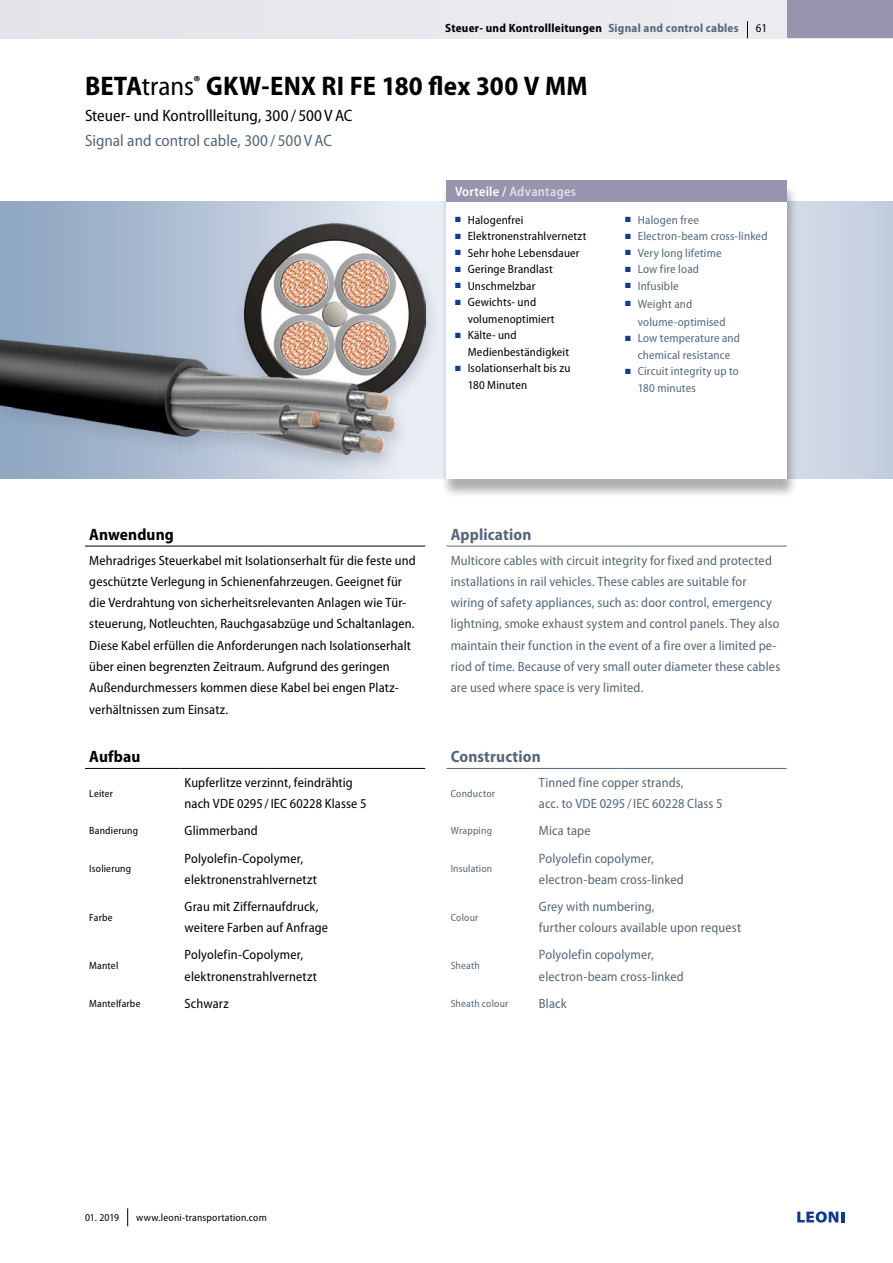
<style>
.page{position:relative;width:893px;height:1263px;background:#fff}
.page>*{position:absolute;margin:0;border:0;box-sizing:border-box;transform-origin:0 0}
.t1{font:700 semi-condensed 27px "Myriad Pro";letter-spacing:.01em;color:#000}
.t2{font:semi-condensed 16.5px "Myriad Pro";color:#000}
.t3{font:semi-condensed 16.5px "Myriad Pro";color:#566879}
.t4{font:700 semi-condensed 16.5px "Myriad Pro";letter-spacing:.01em;color:#566879}
.t5{font:700 semi-condensed 16.5px "Myriad Pro";letter-spacing:.005em;color:#000}
.t6{font:semi-condensed 13.5px/21.3px "Myriad Pro";letter-spacing:.01em;color:#000}
.t7{font:semi-condensed 13.5px/21.3px "Myriad Pro";letter-spacing:.01em;color:#566879}
.t8{font:600 semi-condensed 13.5px "Myriad Pro";letter-spacing:.02em;color:#dae0eb}
.t9{font:semi-condensed 12px/16.5px "Myriad Pro";letter-spacing:.015em;color:#000}
.t10{font:semi-condensed 12px/16.5px "Myriad Pro";letter-spacing:.015em;color:#566879}
.t11{font:700 semi-condensed 12px "Myriad Pro";letter-spacing:.02em;color:#000}
.t12{font:semi-condensed 10.5px "Myriad Pro";letter-spacing:.02em;color:#000}
.t13{font:semi-condensed 10.5px "Myriad Pro";letter-spacing:.015em;color:#566879}
.s1{color:#566879}
.s2{font-weight:400}
.s3{color:#fff}
.s4{color:#133d89}
</style>
<div class="page">
<svg style="left:797px;top:1211px;width:47px;height:11px"></svg>
<div style="left:0;top:0;width:893px;height:38px;background:#e8e9ed"></div>
<svg style="left:747px;top:21px;width:1px;height:17px"></svg>
<svg style="left:127px;top:1208px;width:1px;height:18px"></svg>
<svg style="left:0;top:202px;width:893px;height:276px;background:#bdc9db"></svg>
<div style="left:441px;top:184px;width:357px;height:315px;background:#000;opacity:.31"></div>
<div style="left:446px;top:181px;width:341px;height:297px;background:#fff"></div>
<div style="left:446px;top:181px;width:341px;height:21px;background:#9993ae"></div>
<div style="left:233px;top:218px;width:208px;height:209px;background:#6e7e91;opacity:.35"></div>
<img style="left:244px;top:224px;width:181px;height:46px">
<img style="left:0;top:270px;width:468px;height:229px">
<hr style="left:85px;top:768px;width:95px;height:1px;background:#000">
<hr style="left:180px;top:768px;width:86px;height:1px;background:#000">
<hr style="left:266px;top:768px;width:159px;height:1px;background:#000">
<hr style="left:85px;top:546px;width:95px;height:1px;background:#000">
<hr style="left:180px;top:546px;width:86px;height:1px;background:#000">
<hr style="left:266px;top:546px;width:159px;height:1px;background:#000">
<hr style="left:446px;top:546px;width:89px;height:1px;background:#566879">
<hr style="left:535px;top:546px;width:87px;height:1px;background:#566879">
<hr style="left:622px;top:546px;width:165px;height:1px;background:#566879">
<hr style="left:446px;top:768px;width:89px;height:1px;background:#566879">
<hr style="left:535px;top:768px;width:87px;height:1px;background:#566879">
<hr style="left:622px;top:768px;width:165px;height:1px;background:#566879">
<div style="left:787px;top:0;width:106px;height:38px;background:#9993ae"></div>
<p class="t11" style="left:445px;top:21px;width:295px">Steuer- und Kontrollleitungen <span class="s1">Signal and control cables</span></p>
<h1 class="t1" style="left:85px;top:69px;width:504px">BETA<span class="s2">trans</span><sup>®</sup> GKW-ENX RI FE 180 flex 300 V MM</h1>
<p class="t2" style="left:85px;top:105px;width:269px">Steuer- und Kontrollleitung, 300 / 500 VAC</p>
<p class="t3" style="left:85px;top:131px;width:248px">Signal and control cable, 300 / 500 VAC</p>
<p class="t9" style="left:756px;top:20px;width:13px">61</p>
<p class="t8" style="left:455px;top:183px;width:122px"><span class="s3">Vorteile /</span> Advantages</p>
<p class="t9" style="left:455px;top:211px;width:70px"><span class="s4">■</span> Halogenfrei</p>
<p class="t9" style="left:455px;top:228px;width:133px"><span class="s4">■</span> Elektronenstrahlvernetzt</p>
<p class="t9" style="left:455px;top:244px;width:126px"><span class="s4">■</span> Sehr hohe Lebensdauer</p>
<p class="t9" style="left:455px;top:261px;width:99px"><span class="s4">■</span> Geringe Brandlast</p>
<p class="t9" style="left:455px;top:277px;width:82px"><span class="s4">■</span> Unschmelzbar</p>
<p class="t9" style="left:468px;top:294px;width:88px;text-indent:-13px"><span class="s4">■</span> Gewichts- und volumenoptimiert</p>
<p class="t9" style="left:468px;top:327px;width:103px;text-indent:-13px"><span class="s4">■</span> Kälte- und<br>Medienbeständigkeit</p>
<p class="t9" style="left:468px;top:360px;width:104px;text-indent:-13px"><span class="s4">■</span> Isolationserhalt bis zu<br>180 Minuten</p>
<p class="t10" style="left:625px;top:211px;width:75px"><span class="s4">■</span> Halogen free</p>
<p class="t10" style="left:625px;top:228px;width:144px"><span class="s4">■</span> Electron-beam cross-linked</p>
<p class="t10" style="left:625px;top:244px;width:98px"><span class="s4">■</span> Very long lifetime</p>
<p class="t10" style="left:625px;top:261px;width:75px"><span class="s4">■</span> Low fire load</p>
<p class="t10" style="left:625px;top:277px;width:55px"><span class="s4">■</span> Infusible</p>
<p class="t10" style="left:638px;top:295px;width:89px;line-height:18px;text-indent:-13px"><span class="s4">■</span> Weight and volume-optimised</p>
<p class="t10" style="left:625px;top:330px;width:116px;text-align:center"><span class="s4">■</span> Low temperature and chemical resistance</p>
<p class="t10" style="left:638px;top:363px;width:103px;text-indent:-13px"><span class="s4">■</span> Circuit integrity up to<br>180 minutes</p>
<p class="t5" style="left:89px;top:523px;width:86px">Anwendung</p>
<p class="t6" style="left:89px;top:549px;width:328px">Mehradriges Steuerkabel mit Isolationserhalt für die feste und geschützte Verlegung in Schienenfahrzeugen. Geeignet für die Verdrahtung von sicherheitsrelevanten Anlagen wie Tür&shy;steuerung, Notleuchten, Rauchgasabzüge und Schaltanlagen.<br>Diese Kabel erfüllen die Anforderungen nach Isolationserhalt über einen begrenzten Zeitraum. Aufgrund des geringen Außendurchmessers kommen diese Kabel bei engen Platz&shy;verhältnissen zum Einsatz.</p>
<p class="t5" style="left:89px;top:746px;width:53px">Aufbau</p>
<p class="t12" style="left:89px;top:787px;width:25px">Leiter</p>
<p class="t6" style="left:185px;top:772px;width:183px">Kupferlitze verzinnt, feindrähtig nach VDE 0295 /IEC 60228 Klasse 5</p>
<p class="t12" style="left:89px;top:824px;width:50px">Bandierung</p>
<p class="t6" style="left:185px;top:820px;width:75px">Glimmerband</p>
<p class="t12" style="left:89px;top:862px;width:43px">Isolierung</p>
<p class="t6" style="left:185px;top:847px;width:134px">Polyolefin-Copolymer, elektronenstrahlvernetzt</p>
<p class="t12" style="left:89px;top:910px;width:25px">Farbe</p>
<p class="t6" style="left:185px;top:896px;width:145px">Grau mit Ziffernaufdruck, weitere Farben auf Anfrage</p>
<p class="t12" style="left:89px;top:959px;width:31px">Mantel</p>
<p class="t6" style="left:185px;top:944px;width:134px">Polyolefin-Copolymer, elektronenstrahlvernetzt</p>
<p class="t12" style="left:89px;top:997px;width:53px">Mantelfarbe</p>
<p class="t6" style="left:185px;top:992px;width:46px">Schwarz</p>
<p class="t4" style="left:451px;top:523px;width:82px">Application</p>
<p class="t7" style="left:451px;top:549px;width:331px">Multicore cables with circuit integrity for fixed and protected installations in rail vehicles. These cables are suitable for wiring of safety appliances, such as: door control, emergency lightning, smoke exhaust system and control panels. They also maintain their function in the event of a fire over a limited pe&shy;riod of time. Because of very small outer diameter these cables are used where space is very limited.</p>
<p class="t4" style="left:451px;top:746px;width:92px">Construction</p>
<p class="t13" style="left:451px;top:787px;width:46px">Conductor</p>
<p class="t7" style="left:539px;top:772px;width:185px">Tinned fine copper strands,<br>acc. to VDE 0295 /IEC 60228 Class 5</p>
<p class="t13" style="left:451px;top:824px;width:43px">Wrapping</p>
<p class="t7" style="left:539px;top:820px;width:53px">Mica tape</p>
<p class="t13" style="left:451px;top:862px;width:43px">Insulation</p>
<p class="t7" style="left:539px;top:847px;width:146px">Polyolefin copolymer, electron-beam cross-linked</p>
<p class="t13" style="left:451px;top:910px;width:29px">Colour</p>
<p class="t7" style="left:539px;top:896px;width:204px">Grey with numbering,<br>further colours available upon request</p>
<p class="t13" style="left:451px;top:959px;width:31px">Sheath</p>
<p class="t7" style="left:539px;top:944px;width:146px">Polyolefin copolymer, electron-beam cross-linked</p>
<p class="t13" style="left:451px;top:997px;width:59px">Sheath colour</p>
<p class="t7" style="left:539px;top:992px;width:29px">Black</p>
<p class="t12" style="left:85px;top:1211px;width:36px">01. 2019</p>
<p class="t12" style="left:136px;top:1211px;width:132px">www.leoni-transportation.com</p>
</div>
